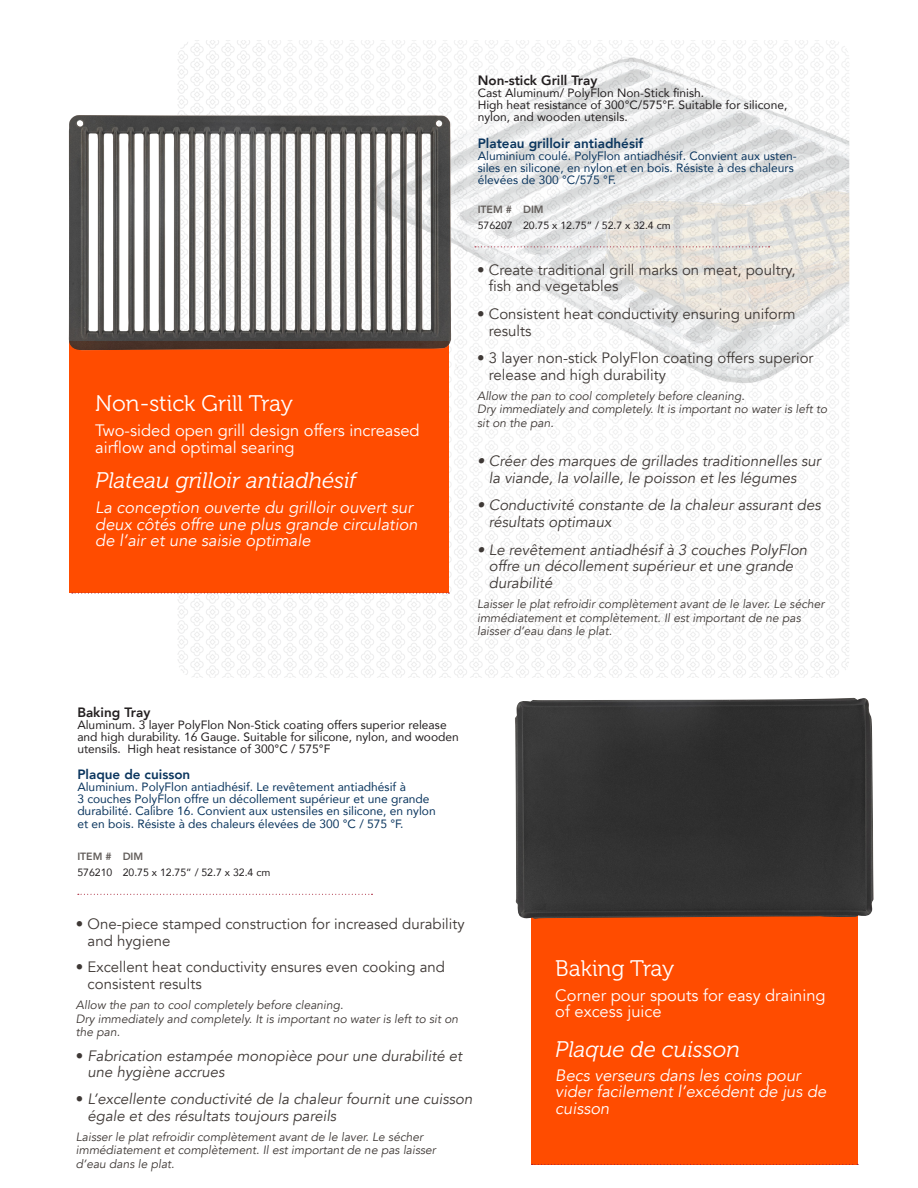
<style>
.page{position:relative;width:918px;height:1188px;background:#fff}
.page>*{position:absolute;margin:0;border:0;box-sizing:border-box;transform-origin:0 0}
.t1{font:italic 22.5px "Museo 300";color:#fff}
.t2{font:22.5px "Museo 300";color:#fff}
.t3{font:italic 16.5px/16.5px "Avenir";color:#fff}
.t4{font:16.5px/16.5px "Avenir";color:#fff}
.t5{font:italic 15px/16.8px "Avenir";color:#3e3835}
.t6{font:15px/16.8px "Avenir";color:#3e3835}
.ENGLISH_Cookware_Tab{font:800 13.5px "Avenir";color:#231f20}
.SPANISH_Cookware_Tab{font:800 13.5px "Avenir";color:#0a355e}
.ENGLISH_Cookware_Tab-2{font:800 13.5px "Avenir";color:#0a355e}
.t7{font:italic 12px/13.5px "Avenir";color:#3e3835}
.ENGLISH_Cookware_Tab-3{font:12px/12px "Avenir";color:#231f20}
.ENGLISH_Cookware_Tab-4{font:12px/12px "Avenir";color:#0a355e}
.SPANISH_Cookware_Tab-2{font:12px/12px "Avenir";color:#0a355e}
.Item_Number{font:10.5px "Avenir";color:#231f20}
.table_headers{font:800 10.5px "Avenir";color:#615c59}
.s1{font-style:normal}
</style>
<div class="page">
<div style="left:531px;top:908px;width:327px;height:257px;background:#ff4c00"></div>
<div style="left:177px;top:40px;width:672px;height:638px;background:linear-gradient(to right,#fafafa,#fafafa)"></div>
<img style="left:264px;top:40px;width:585px;height:455px">
<div style="left:69px;top:341px;width:380px;height:252px;background:#ff4c00"></div>
<img style="left:68px;top:115px;width:383px;height:237px">
<svg style="left:72px;top:593px;width:377px;height:1px"></svg>
<svg style="left:532px;top:1164px;width:326px;height:1px"></svg>
<svg style="left:475px;top:246px;width:295px;height:1px"></svg>
<svg style="left:78px;top:894px;width:295px;height:1px"></svg>
<img style="left:515px;top:697px;width:359px;height:222px">
<p class="t2" style="left:95px;top:392px;width:199px">Non-stick Grill Tray</p>
<p class="t4" style="left:95px;top:423px;width:326px">Two-sided open grill design offers increased airflow and optimal searing</p>
<p class="t1" style="left:95px;top:468px;width:263px">Plateau grilloir antiadhésif</p>
<p class="t3" style="left:95px;top:500px;width:324px">La conception ouverte du grilloir ouvert sur deux côtés offre une plus grande circulation de l’air et une saisie optimale</p>
<p class="ENGLISH_Cookware_Tab" style="left:478px;top:70px;width:121px">Non-stick Grill Tray</p>
<p class="ENGLISH_Cookware_Tab-3" style="left:478px;top:87px;width:228px">Cast Aluminum/ PolyFlon Non-Stick finish.</p>
<p class="ENGLISH_Cookware_Tab-3" style="left:478px;top:99px;width:311px">High heat resistance of 300°C/575°F. Suitable for silicone, nylon, and wooden utensils.</p>
<p class="SPANISH_Cookware_Tab" style="left:478px;top:133px;width:167px">Plateau grilloir antiadhésif</p>
<p class="SPANISH_Cookware_Tab-2" style="left:478px;top:150px;width:321px">Aluminium coulé. PolyFlon antiadhésif. Convient aux usten&shy;siles en silicone, en nylon et en bois. Résiste à des chaleurs élevées de 300 °C/575 °F.</p>
<p class="table_headers" style="left:478px;top:201px;width:36px">ITEM #</p>
<p class="table_headers" style="left:523px;top:201px;width:22px">DIM</p>
<p class="Item_Number" style="left:478px;top:217px;width:37px">576207</p>
<p class="Item_Number" style="left:523px;top:217px;width:149px">20.75 x 12.75” / 52.7 x 32.4 cm</p>
<p class="t6" style="left:489px;top:261px;width:308px;text-indent:-12px">• Create traditional grill marks on meat, poultry, fish and vegetables</p>
<p class="t6" style="left:489px;top:305px;width:308px;text-indent:-12px">• Consistent heat conductivity ensuring uniform results</p>
<p class="t6" style="left:489px;top:349px;width:326px;text-indent:-12px">• 3 layer non-stick PolyFlon coating offers superior release and high durability</p>
<p class="t7" style="left:477px;top:389px;width:351px">Allow the pan to cool completely before cleaning.<br>Dry immediately and completely. It is important no water is left to sit on the pan.</p>
<p class="t5" style="left:489px;top:453px;width:334px;text-indent:-12px">• Créer des marques de grillades traditionnelles sur la viande, la volaille, le poisson et les légumes</p>
<p class="t5" style="left:489px;top:497px;width:333px;text-indent:-12px">• Conductivité constante de la chaleur assurant des résultats optimaux</p>
<p class="t5" style="left:489px;top:541px;width:320px;text-indent:-12px">• Le revêtement antiadhésif à 3 couches PolyFlon offre un décollement supérieur et une grande durabilité</p>
<p class="t7" style="left:477px;top:598px;width:349px">Laisser le plat refroidir complètement avant de le laver. Le sécher immédiatement et complètement. Il est important de ne pas laisser d’eau dans le plat.</p>
<p class="ENGLISH_Cookware_Tab" style="left:77px;top:702px;width:75px">Baking Tray</p>
<p class="ENGLISH_Cookware_Tab-3" style="left:77px;top:719px;width:383px">Aluminum. 3 layer PolyFlon Non-Stick coating offers superior release and high durability. 16 Gauge. Suitable for silicone, nylon, and wooden utensils. High heat resistance of 300°C / 575°F</p>
<p class="ENGLISH_Cookware_Tab-2" style="left:77px;top:764px;width:114px">Plaque de cuisson</p>
<p class="ENGLISH_Cookware_Tab-4" style="left:77px;top:780px;width:360px">Aluminium. PolyFlon antiadhésif. Le revêtement antiadhésif à<br>3 couches PolyFlon offre un décollement supérieur et une grande durabilité. Calibre 16. Convient aux ustensiles en silicone, en nylon</p>
<p class="ENGLISH_Cookware_Tab-4" style="left:77px;top:818px;width:328px">et en bois. Résiste à des chaleurs élevées de 300 °C / 575 °F.</p>
<p class="table_headers" style="left:77px;top:848px;width:36px">ITEM #</p>
<p class="table_headers" style="left:123px;top:848px;width:22px">DIM</p>
<p class="Item_Number" style="left:77px;top:864px;width:37px">576210</p>
<p class="Item_Number" style="left:123px;top:864px;width:149px">20.75 x 12.75” / 52.7 x 32.4 cm</p>
<p class="t6" style="left:88px;top:916px;width:379px;text-indent:-12px">• One-piece stamped construction for increased durability and hygiene</p>
<p class="t6" style="left:88px;top:959px;width:359px;text-indent:-12px">• Excellent heat conductivity ensures even cooking and consistent results</p>
<p class="t7" style="left:76px;top:998px;width:384px">Allow the pan to cool completely before cleaning.<br>Dry immediately and completely. It is important no water is left to sit on the pan.</p>
<p class="t5" style="left:88px;top:1048px;width:376px;text-indent:-12px"><span class="s1">•</span> Fabrication estampée monopièce pour une durabilité et une hygiène accrues</p>
<p class="t5" style="left:88px;top:1091px;width:386px;text-indent:-12px"><span class="s1">•</span> L’excellente conductivité de la chaleur fournit une cuisson égale et des résultats toujours pareils</p>
<p class="t7" style="left:76px;top:1130px;width:361px">Laisser le plat refroidir complètement avant de le laver. Le sécher immédiatement et complètement. Il est important de ne pas laisser d’eau dans le plat.</p>
<p class="t2" style="left:555px;top:956px;width:120px">Baking Tray</p>
<p class="t4" style="left:555px;top:987px;width:272px">Corner pour spouts for easy draining of excess juice</p>
<p class="t1" style="left:555px;top:1037px;width:186px">Plaque de cuisson</p>
<p class="t3" style="left:555px;top:1067px;width:273px">Becs verseurs dans les coins pour vider facilement l’excédent de jus de cuisson</p>
</div>
